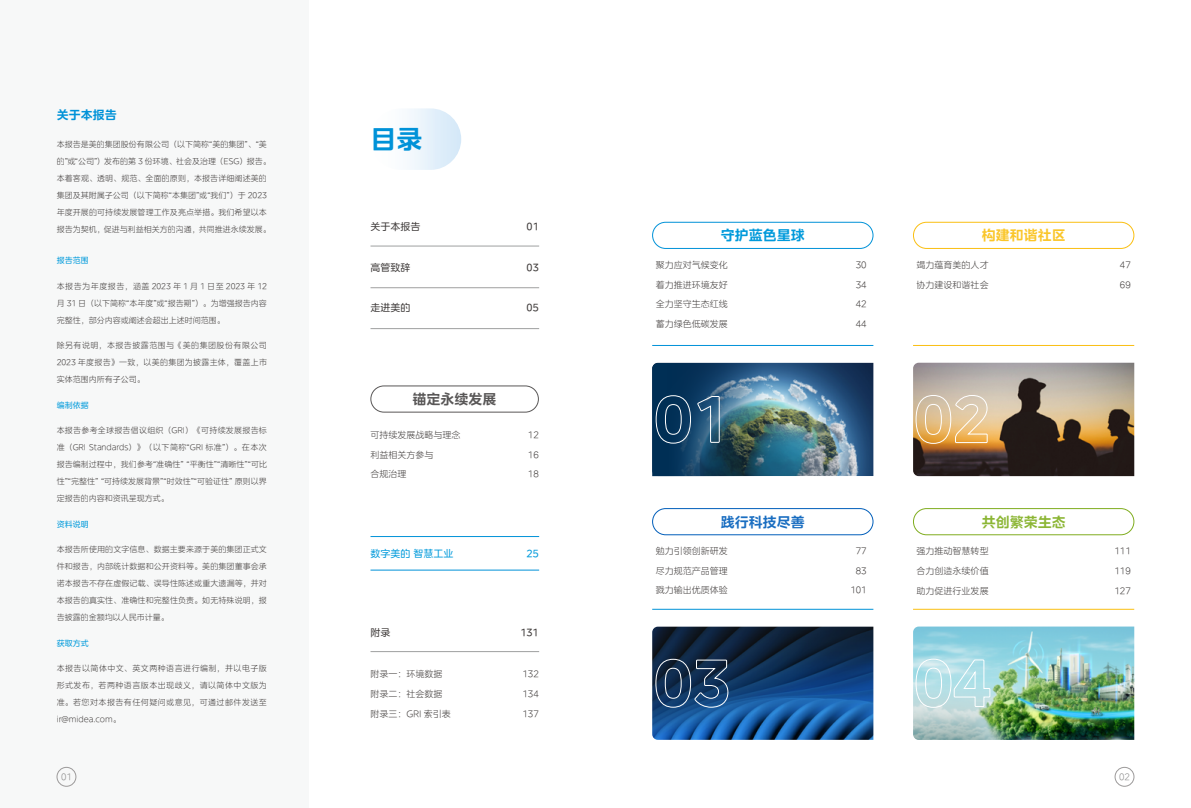
<style>
.page{position:relative;width:1191px;height:808px;background:#fff}
.page>*{position:absolute;margin:0;border:0;box-sizing:border-box;transform-origin:0 0}
.t1{font:700 26px "MEIDITYPE";color:#0092d8}
.t2{font:700 14px "MEIDITYPE";color:#009adb}
.t3{font:700 14px "MEIDITYPE";color:#fac62a}
.t4{font:700 14px "MEIDITYPE";color:#1a6ec1}
.t5{font:700 14px "MEIDITYPE";color:#8cb635}
.t6{font:700 14px "MEIDITYPE";color:#595757}
.t7{font:700 12px "MEIDITYPE";color:#0092d8}
.t8{font:10px "MEIDITYPE";color:#3e3a39}
.t9{font:10px "MEIDITYPE";color:#009adb}
.t10{font:300 9px/19.7px "MEIDITYPE";color:#3e3a39;text-align:justify}
.t11{font:300 9px "MEIDITYPE";color:#898989}
.t12{font:300 8px/17px "MEIDITYPE";letter-spacing:.005em;color:#3e3a39;text-align:justify}
.t13{font:8px "MEIDITYPE";color:#009adb}
</style>
<div class="page">
<div style="left:0;top:0;width:309px;height:808px;background:#f7f8f8"></div>
<div style="left:913px;top:222px;width:221px;height:27px;border:1px solid #fabf12;border-radius:13px"></div>
<div style="left:652px;top:222px;width:221px;height:27px;border:1px solid #0092d8;border-radius:13px"></div>
<hr style="left:913px;top:345px;width:221px;height:1px;background:#fabf12">
<hr style="left:652px;top:345px;width:221px;height:1px;background:#0092d8">
<div style="left:913px;top:508px;width:221px;height:27px;border:1px solid #80ad1f;border-radius:13px"></div>
<div style="left:652px;top:508px;width:221px;height:27px;border:1px solid #005eba;border-radius:13px"></div>
<hr style="left:913px;top:609px;width:221px;height:1px;background:#fabf12">
<hr style="left:652px;top:609px;width:221px;height:1px;background:#0092d8">
<div style="left:370px;top:386px;width:169px;height:26px;border:1px solid #595757;border-radius:13px"></div>
<hr style="left:370px;top:246px;width:169px;height:1px;background:#9fa0a0">
<hr style="left:370px;top:287px;width:169px;height:1px;background:#9fa0a0">
<hr style="left:370px;top:328px;width:169px;height:1px;background:#9fa0a0">
<div style="left:370px;top:108px;width:91px;height:62px;background:linear-gradient(to right,#fff,#d5e8f8);border-radius:31px"></div>
<hr style="left:370px;top:536px;width:169px;height:1px;background:#0092d8">
<hr style="left:370px;top:570px;width:169px;height:1px;background:#0092d8">
<hr style="left:370px;top:651px;width:169px;height:1px;background:#9fa0a0">
<div style="left:57px;top:767px;width:19px;height:19px;border:1px solid #9c9a9a;border-radius:50%"></div>
<div style="left:1114px;top:767px;width:20px;height:19px;border:1px solid #9c9a9a;border-radius:50%"></div>
<img style="left:652px;top:627px;width:221px;height:113px">
<img style="left:913px;top:626px;width:221px;height:114px">
<svg style="left:655px;top:658px;width:73px;height:50px;background:#2b486b"></svg>
<svg style="left:915px;top:658px;width:75px;height:50px;background:#bde2e7"></svg>
<img style="left:913px;top:363px;width:221px;height:113px">
<svg style="left:915px;top:395px;width:73px;height:49px;background:#e1c191"></svg>
<img style="left:652px;top:363px;width:221px;height:113px">
<h3 class="t7" style="left:57px;top:108px;width:61px">关于本报告</h3>
<p class="t12" style="left:57px;top:136px;width:216px;text-align:left">本报告是美的集团股份有限公司（以下简称“美的集团”、“美的”或“公司”）发布的第 3 份环境、社会及治理（ESG）报告。本着客观、透明、规范、全面的原则，本报告详细阐述美的集团及其附属子公司（以下简称“本集团”或“我们”）于 2023年度开展的可持续发展管理工作及亮点举措。我们希望以本报告为契机，促进与利益相关方的沟通，共同推进永续发展。</p>
<p class="t13" style="left:57px;top:256px;width:33px">报告范围</p>
<p class="t12" style="left:57px;top:278px;width:212px">本报告为年度报告，涵盖 2023 年 1 月 1 日至 2023 年 12月 31 日（以下简称“本年度”或“报告期”）。为增强报告内容完整性，部分内容或阐述会超出上述时间范围。</p>
<p class="t12" style="left:57px;top:337px;width:212px">除另有说明，本报告披露范围与《美的集团股份有限公司2023 年度报告》一致，以美的集团为披露主体，覆盖上市实体范围内所有子公司。</p>
<p class="t13" style="left:57px;top:401px;width:33px">编制依据</p>
<p class="t12" style="left:57px;top:422px;width:212px">本报告参考全球报告倡议组织（GRI）《可持续发展报告标准（GRI Standards）》（以下简称“GRI 标准”）。在本次报告编制过程中，我们参考“准确性” “平衡性”“清晰性”“可比性”“完整性” “可持续发展背景”“时效性”“可验证性” 原则以界定报告的内容和资讯呈现方式。</p>
<p class="t13" style="left:57px;top:520px;width:33px">资料说明</p>
<p class="t12" style="left:57px;top:541px;width:212px">本报告所使用的文字信息、数据主要来源于美的集团正式文件和报告，内部统计数据和公开资料等。美的集团董事会承诺本报告不存在虚假记载、误导性陈述或重大遗漏等，并对本报告的真实性、准确性和完整性负责。如无特殊说明，报告披露的金额均以人民币计量。</p>
<p class="t13" style="left:57px;top:639px;width:33px">获取方式</p>
<p class="t12" style="left:57px;top:660px;width:212px">本报告以简体中文、英文两种语言进行编制，并以电子版形式发布，若两种语言版本出现歧义，请以简体中文版为准。若您对本报告有任何疑问或意见，可通过邮件发送至ir@midea.com。</p>
<h1 class="t1" style="left:370px;top:124px;width:53px">目录</h1>
<p class="t8" style="left:370px;top:221px;width:51px">关于本报告</p>
<p class="t8" style="left:370px;top:262px;width:41px">高管致辞</p>
<p class="t8" style="left:370px;top:302px;width:41px">走进美的</p>
<p class="t8" style="left:526px;top:221px;width:14px">01</p>
<p class="t8" style="left:526px;top:262px;width:14px">03</p>
<p class="t8" style="left:526px;top:302px;width:14px">05</p>
<h2 class="t6" style="left:412px;top:391px;width:85px">锚定永续发展</h2>
<p class="t10" style="left:370px;top:425px;width:91px;text-align:left">可持续发展战略与理念利益相关方参与<br>合规治理</p>
<p class="t10" style="left:528px;top:425px;width:12px">12<br>16<br>18</p>
<p class="t9" style="left:370px;top:547px;width:84px">数字美的 智慧工业</p>
<p class="t9" style="left:526px;top:547px;width:14px">25</p>
<p class="t8" style="left:370px;top:626px;width:21px">附录</p>
<p class="t10" style="left:370px;top:664px;width:82px;text-align:left">附录一：环境数据附录二：社会数据附录三：GRI 索引表</p>
<p class="t8" style="left:520px;top:626px;width:20px">131</p>
<p class="t10" style="left:522px;top:664px;width:18px">132<br>134<br>137</p>
<h2 class="t2" style="left:721px;top:227px;width:85px">守护蓝色星球</h2>
<h2 class="t3" style="left:981px;top:227px;width:85px">构建和谐社区</h2>
<p class="t10" style="left:916px;top:255px;width:73px">竭力蕴育美的人才协力建设和谐社会</p>
<p class="t10" style="left:1120px;top:255px;width:12px">47<br>69</p>
<p class="t10" style="left:656px;top:255px;width:73px">聚力应对气候变化着力推进环境友好全力坚守生态红线蓄力绿色低碳发展</p>
<p class="t10" style="left:856px;top:255px;width:12px">30<br>34<br>42<br>44</p>
<h2 class="t4" style="left:721px;top:513px;width:85px">践行科技尽善</h2>
<h2 class="t5" style="left:981px;top:513px;width:85px">共创繁荣生态</h2>
<p class="t10" style="left:916px;top:541px;width:73px">强力推动智慧转型合力创造永续价值助力促进行业发展</p>
<p class="t10" style="left:1114px;top:541px;width:18px">111<br>119<br>127</p>
<p class="t10" style="left:656px;top:541px;width:73px">勉力引领创新研发尽力规范产品管理戮力输出优质体验</p>
<p class="t10" style="left:850px;top:541px;width:18px;text-align:right">77<br>83<br>101</p>
<p class="t11" style="left:61px;top:772px;width:12px">01</p>
<p class="t11" style="left:1119px;top:772px;width:12px">02</p>
</div>
